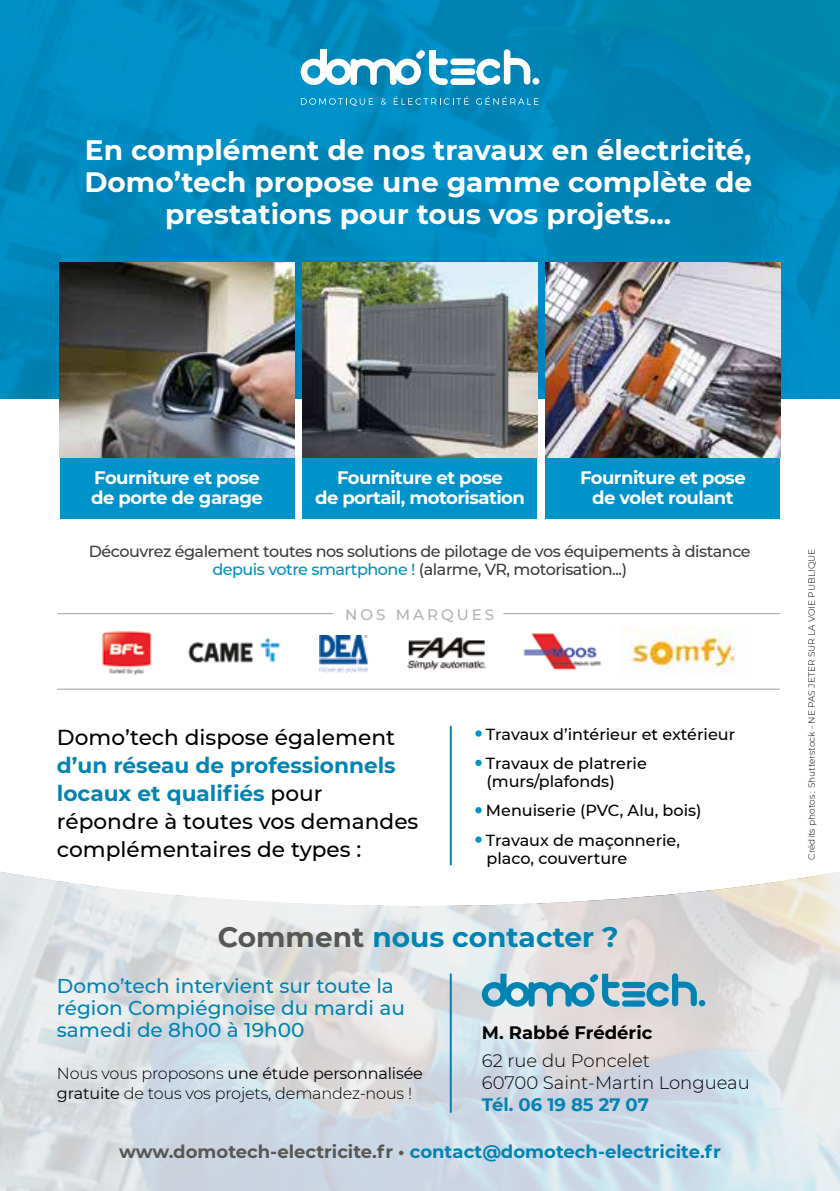
<style>
.page{position:relative;width:840px;height:1191px;background:#fff}
.page>*{position:absolute;margin:0;border:0;box-sizing:border-box;transform-origin:0 0}
.t1{font:700 28px/32px "Montserrat";color:#fff;text-align:center}
.t2{font:700 28px "Montserrat";color:#0084b3}
.t3{font:500 21.6px/28px "Montserrat";color:#000}
.t4{font:500 20px/22px "Montserrat";color:#0084b3}
.t5{font:700 18px/20px "Montserrat";letter-spacing:-.03em;color:#fff;text-align:center}
.t6{font:700 18px "Montserrat";color:#0084b3}
.t7{font:300 18px/22px "Montserrat";color:#000}
.t8{font:700 18px "Montserrat";color:#000}
.t9{font:500 16px/29.4px "Montserrat";color:#000}
.t10{font:500 16px/18px "Montserrat";letter-spacing:-.03em;color:#3c3c3b;text-align:center}
.t11{font:300 16px/20px "Montserrat";letter-spacing:-.01em;color:#000}
.t12{font:500 15px "Montserrat";letter-spacing:.2em;color:#b3b2b2}
.t13{font:300 9px "Montserrat";color:#000}
.s1{color:#008eba}
.s2{font-weight:700;color:#0084b3}
.s3{color:#575756}
.s4{font-weight:400}
</style>
<div class="page">
<img style="left:0;top:871px;width:839px;height:320px">
<img style="left:0;top:0;width:839px;height:398px">
<svg style="left:475px;top:730px;width:6px;height:6px"></svg>
<div style="left:475px;top:759px;width:6px;height:7px;background:#0093c9;border-radius:50%"></div>
<svg style="left:475px;top:807px;width:6px;height:6px"></svg>
<svg style="left:475px;top:836px;width:6px;height:6px"></svg>
<img style="left:60px;top:263px;width:234px;height:195px">
<img style="left:303px;top:263px;width:234px;height:195px">
<img style="left:545px;top:263px;width:234px;height:195px">
<svg style="left:301px;top:98px;width:72px;height:8px"></svg>
<svg style="left:380px;top:98px;width:6px;height:7px"></svg>
<svg style="left:393px;top:96px;width:75px;height:9px"></svg>
<svg style="left:476px;top:96px;width:62px;height:9px"></svg>
<div style="left:450px;top:78px;width:25px;height:7px;background:#fff;border-radius:3px"></div>
<div style="left:450px;top:68px;width:25px;height:7px;background:#fff;border-radius:3px"></div>
<div style="left:450px;top:59px;width:25px;height:6px;background:#fff;border-radius:3px"></div>
<div style="left:429px;top:59px;width:18px;height:6px;background:#fff;border-radius:3px"></div>
<div style="left:438px;top:78px;width:9px;height:7px;background:#fff;border-radius:3px"></div>
<svg style="left:300px;top:50px;width:142px;height:35px"></svg>
<svg style="left:517px;top:58px;width:13px;height:13px"></svg>
<div style="left:523px;top:68px;width:7px;height:16px;background:#fff;border-radius:3px"></div>
<div style="left:510px;top:58px;width:7px;height:7px;background:#fff"></div>
<div style="left:503px;top:49px;width:7px;height:35px;background:#fff;border-radius:3px"></div>
<svg style="left:476px;top:59px;width:24px;height:26px"></svg>
<div style="left:370px;top:62px;width:6px;height:23px;background:#fff;border-radius:3px"></div>
<div style="left:390px;top:69px;width:6px;height:16px;background:#fff;border-radius:3px"></div>
<div style="left:350px;top:59px;width:7px;height:26px;background:#fff;border-radius:3px"></div>
<div style="left:532px;top:78px;width:7px;height:7px;background:#fff;border-radius:50%"></div>
<div style="left:60px;top:458px;width:234px;height:61px;background:#0093c9"></div>
<div style="left:545px;top:458px;width:234px;height:61px;background:#0093c9"></div>
<div style="left:303px;top:458px;width:234px;height:61px;background:#0093c9"></div>
<hr style="left:449px;top:726px;width:2px;height:138px;background:#0084b3">
<hr style="left:449px;top:974px;width:2px;height:138px;background:#0084b3">
<hr style="left:57px;top:688px;width:722px;height:1px;background:#9d9d9c">
<hr style="left:57px;top:613px;width:276px;height:1px;background:#9d9d9c">
<hr style="left:503px;top:613px;width:276px;height:1px;background:#9d9d9c">
<svg style="left:481px;top:973px;width:223px;height:33px;background:#80b6ca"></svg>
<img style="left:187px;top:637px;width:94px;height:26px">
<img style="left:319px;top:635px;width:49px;height:37px">
<img style="left:102px;top:631px;width:50px;height:44px">
<img style="left:407px;top:637px;width:80px;height:33px">
<img style="left:619px;top:627px;width:117px;height:46px">
<img style="left:523px;top:633px;width:79px;height:38px">
<h1 class="t1" style="left:84px;top:133px;width:669px">En complément de nos travaux en électricité,<br>Domo’tech propose une gamme complète de prestations pour tous vos projets...</h1>
<p class="t5" style="left:91px;top:467px;width:173px;text-align:left">Fourniture et pose de porte de garage</p>
<p class="t10" style="left:89px;top:541px;width:663px">Découvrez également toutes nos solutions de pilotage de vos équipements à distance <span class="s1">depuis votre smartphone !</span> (alarme, VR, motorisation...)</p>
<p class="t12" style="left:345px;top:604px;width:150px">NOS MARQUES</p>
<p class="t5" style="left:315px;top:467px;width:211px">Fourniture et pose<br>de portail, motorisation</p>
<p class="t5" style="left:579px;top:467px;width:167px">Fourniture et pose de volet roulant</p>
<h2 class="t3" style="left:57px;top:722px;width:339px">Domo’tech dispose également</h2>
<h2 class="t3" style="left:57px;top:750px;width:363px"><span class="s2">d’un réseau de professionnels locaux et qualifiés</span> pour répondre à toutes vos demandes complémentaires de types :</h2>
<p class="t9" style="left:485px;top:718px;width:250px">Travaux d’intérieur et extérieur<br>Travaux de platrerie</p>
<p class="t9" style="left:485px;top:766px;width:217px">(murs/plafonds)<br>Menuiserie (PVC, Alu, bois)<br>Travaux de maçonnerie,</p>
<p class="t9" style="left:486px;top:842px;width:142px">placo, couverture</p>
<h1 class="t2" style="left:218px;top:916px;width:402px"><span class="s3">Comment</span> nous contacter ?</h1>
<p class="t4" style="left:57px;top:974px;width:349px">Domo’tech intervient sur toute la région Compiégnoise du mardi au samedi de 8h00 à 19h00</p>
<p class="t11" style="left:57px;top:1062px;width:367px">Nous vous proposons <span class="s4">une étude personnalisée gratuite</span> de tous vos projets, demandez-nous !</p>
<p class="t8" style="left:481px;top:1020px;width:172px">M. Rabbé Frédéric</p>
<p class="t7" style="left:481px;top:1049px;width:269px">62 rue du Poncelet<br>60700 Saint-Martin Longueau</p>
<p class="t6" style="left:481px;top:1091px;width:168px">Tél. 06 19 85 27 07</p>
<p class="t6" style="left:119px;top:1138px;width:603px"><span class="s3">www.domotech-electricite.fr •</span> contact@domotech-electricite.fr</p>
<p class="t13" style="left:805px;top:859px;width:313px;rotate:-90deg">Crédits photos : Shutterstock - NE PAS JETER SUR LA VOIE PUBLIQUE</p>
</div>
